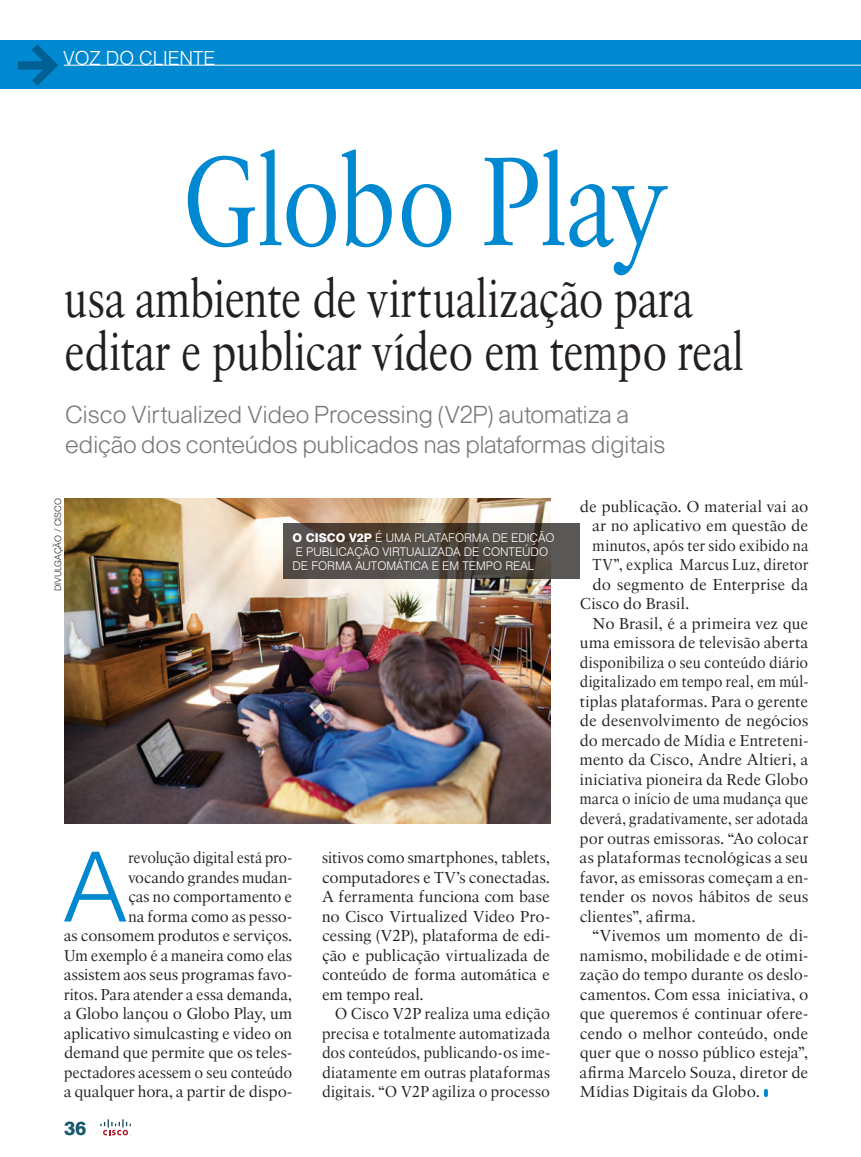
<style>
.page{position:relative;width:861px;height:1157px;background:#fff}
.page>*{position:absolute;margin:0;border:0;box-sizing:border-box;transform-origin:0 0}
.t1{font:125.7px "Cisco Serif";color:#0089d0;scale:.8 1}
.t2{font:300 97.65px "Cisco";color:#0089d0}
.t3{font:52.8px/52.8px "Cisco Serif";color:#231f20;scale:.8 1}
.t4{font:300 24px/30px "Cisco";letter-spacing:-.015em;color:#76787b}
.t5{font:300 19.5px "Swiss 721 BT";color:#fff}
.t6{font:800 19.05px "Swiss 721 BT";color:#17596e}
.t7{font:15.75px/19.5px "Cisco Serif";letter-spacing:.005em;color:#231f20;text-align:justify}
.t8{font:15.75px/19.5px "Cisco Serif";letter-spacing:.005em;color:#231f20;text-align:right;scale:.93 1}
.t9{font:15.75px "Cisco Serif";letter-spacing:.005em;color:#231f20;scale:.92 1}
.t10{font:15.75px "Cisco Serif";letter-spacing:.005em;color:#231f20;scale:.91 1}
.t11{font:15.75px "Cisco Serif";letter-spacing:.005em;color:#231f20;scale:.94 1}
.t12{font:15.75px "Cisco Serif";letter-spacing:.025em;color:#231f20;scale:.93 1}
.t13{font:15.75px "Cisco Serif";letter-spacing:.025em;color:#231f20;scale:.92 1}
.t14{font:300 12px/14.4px "Swiss 721 BT";color:#fff}
.t15{font:300 9px "Cisco";letter-spacing:-.015em;color:#231f20}
.s1{font-weight:800}
</style>
<div class="page">
<div style="left:0;top:40px;width:861px;height:48px;background:#0089d0"></div>
<svg style="left:18px;top:44px;width:40px;height:42px"></svg>
<hr style="left:64px;top:65px;width:797px;height:1px;background:#fff">
<svg style="left:100px;top:1119px;width:31px;height:16px"></svg>
<svg style="left:764px;top:1089px;width:4px;height:8px"></svg>
<img style="left:64px;top:498px;width:486px;height:326px">
<svg style="left:283px;top:523px;width:297px;height:56px;fill:#564f49"></svg>
<p class="t5" style="left:64px;top:46px;width:153px">VOZ DO CLIENTE</p>
<h1 class="t1" style="left:182px;top:120px;width:609px">Globo Play</h1>
<h3 class="t3" style="left:64px;top:273px;width:851px">usa ambiente de virtualização para editar e publicar vídeo em tempo real</h3>
<h3 class="t4" style="left:65px;top:399px;width:602px">Cisco Virtualized Video Processing (V2P) automatiza a edição dos conteúdos publicados nas plataformas digitais</h3>
<p class="t15" style="left:53px;top:591px;width:94px;rotate:-90deg">DIVULGAÇÃO / CISCO</p>
<p class="t14" style="left:292px;top:530px;width:263px"><span class="s1">O CISCO V2P</span> É UMA PLATAFORMA DE EDIÇÃO<br>E PUBLICAÇÃO VIRTUALIZADA DE CONTEÚDO<br>DE FORMA AUTOMÁTICA E EM TEMPO REAL</p>
<p class="t8" style="left:64px;top:848px;width:247px">revolução digital está pro-<br>vocando grandes mudan-<br>ças no comportamento e<br>na forma como as pesso-<br>as consomem produtos e serviços.<br>Um exemplo é a maneira como elas assistem aos seus programas favo&shy;ritos. Para atender a essa demanda, a Globo lançou o Globo Play, um aplicativo simulcasting e video on demand que permite que os teles&shy;pectadores acessem o seu conteúdo a qualquer hora, a partir de dispo-</p>
<p class="t7" style="left:322px;top:848px;width:229px">sitivos como smartphones, tablets, computadores e TV’s conectadas.<br>A ferramenta funciona com base no Cisco Virtualized Video Pro&shy;cessing (V2P), plataforma de edi&shy;ção e publicação virtualizada de conteúdo de forma automática e em tempo real.</p>
<h2 class="t2" style="left:64px;top:827px;width:64px">A</h2>
<p class="t7" style="left:322px;top:1004px;width:229px;text-indent:13px">O Cisco V2P realiza uma edição precisa e totalmente automatizada dos conteúdos, publicando-os ime&shy;diatamente em outras plataformas digitais. “O V2P agiliza o processo</p>
<p class="t6" style="left:64px;top:1117px;width:24px">36</p>
<p class="t7" style="left:580px;top:497px;width:230px">de publicação. O material vai ao</p>
<p class="t7" style="left:592px;top:516px;width:217px">ar no aplicativo em questão de</p>
<p class="t11" style="left:592px;top:535px;width:231px">minutos, após ter sido exibido na</p>
<p class="t12" style="left:592px;top:555px;width:233px">TV”, explica Marcus Luz, diretor</p>
<p class="t7" style="left:592px;top:575px;width:217px">do segmento de Enterprise da</p>
<p class="t7" style="left:580px;top:594px;width:111px">Cisco do Brasil.</p>
<p class="t7" style="left:592px;top:614px;width:217px">No Brasil, é a primeira vez que</p>
<p class="t7" style="left:580px;top:633px;width:230px">uma emissora de televisão aberta</p>
<p class="t8" style="left:580px;top:653px;width:247px">disponibiliza o seu conteúdo diário</p>
<p class="t10" style="left:580px;top:672px;width:252px">digitalizado em tempo real, em múl-</p>
<p class="t7" style="left:580px;top:692px;width:230px">tiplas plataformas. Para o gerente</p>
<p class="t7" style="left:580px;top:711px;width:230px">de desenvolvimento de negócios</p>
<p class="t7" style="left:580px;top:731px;width:230px">do mercado de Mídia e Entreteni-</p>
<p class="t7" style="left:580px;top:750px;width:230px">mento da Cisco, Andre Altieri, a</p>
<p class="t7" style="left:580px;top:770px;width:230px">iniciativa pioneira da Rede Globo</p>
<p class="t13" style="left:580px;top:789px;width:250px">marca o início de uma mudança que</p>
<p class="t9" style="left:580px;top:808px;width:250px">deverá, gradativamente, ser adotada</p>
<p class="t7" style="left:580px;top:828px;width:230px">por outras emissoras. “Ao colocar</p>
<p class="t7" style="left:580px;top:848px;width:230px">as plataformas tecnológicas a seu</p>
<p class="t7" style="left:580px;top:867px;width:230px">favor, as emissoras começam a en-</p>
<p class="t7" style="left:580px;top:887px;width:230px">tender os novos hábitos de seus</p>
<p class="t7" style="left:580px;top:906px;width:117px">clientes”, afirma.</p>
<p class="t7" style="left:592px;top:926px;width:217px">“Vivemos um momento de di-</p>
<p class="t7" style="left:580px;top:945px;width:230px">namismo, mobilidade e de otimi-</p>
<p class="t7" style="left:580px;top:965px;width:230px">zação do tempo durante os deslo-</p>
<p class="t7" style="left:580px;top:984px;width:230px">camentos. Com essa iniciativa, o</p>
<p class="t7" style="left:580px;top:1004px;width:230px">que queremos é continuar ofere-</p>
<p class="t7" style="left:580px;top:1023px;width:230px">cendo o melhor conteúdo, onde</p>
<p class="t7" style="left:580px;top:1043px;width:230px">quer que o nosso público esteja”,</p>
<p class="t7" style="left:580px;top:1062px;width:230px">afirma Marcelo Souza, diretor de</p>
<p class="t7" style="left:580px;top:1082px;width:182px">Mídias Digitais da Globo.</p>
</div>
